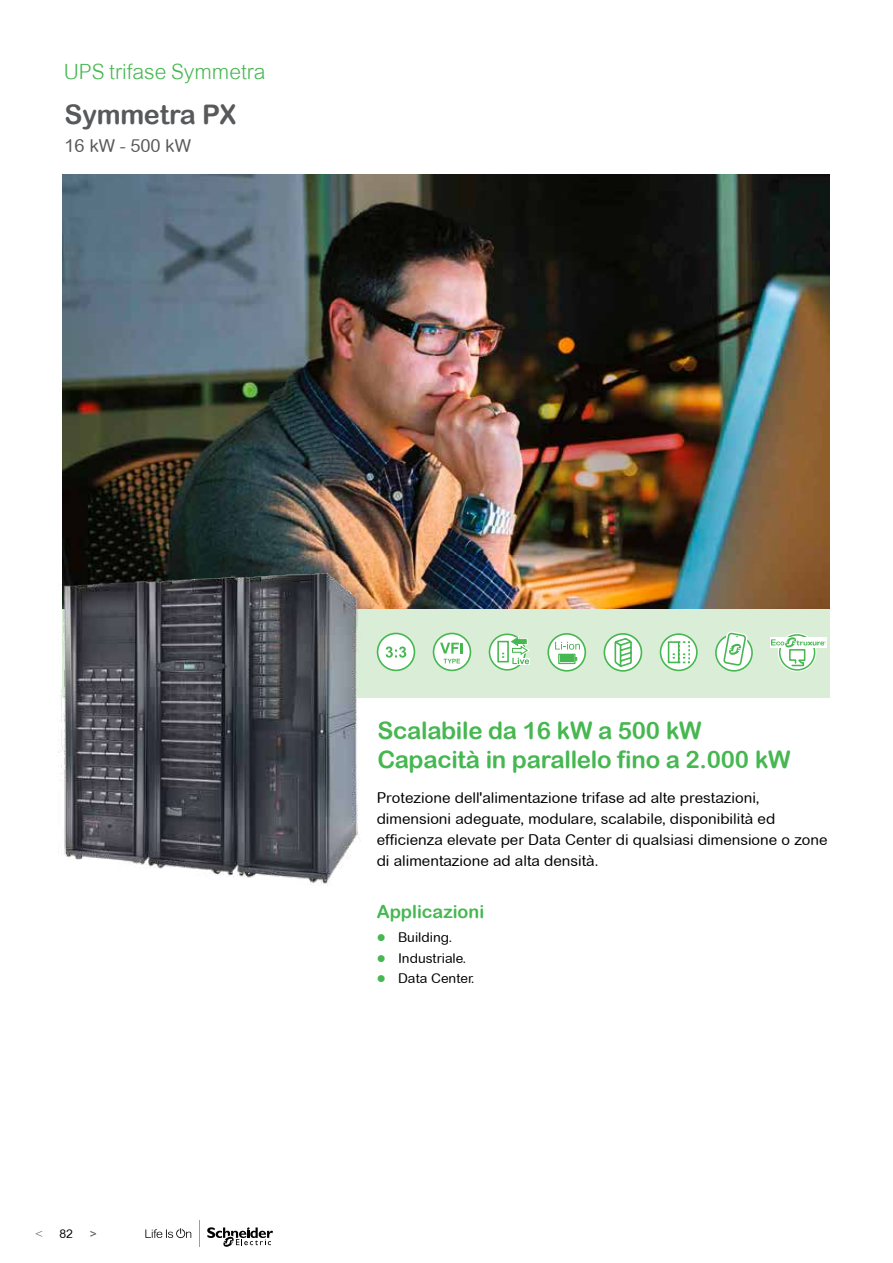
<style>
.page{position:relative;width:893px;height:1263px;background:#fff}
.page>*{position:absolute;margin:0;border:0;box-sizing:border-box;transform-origin:0 0}
.t1{font:27px "Arial Rounded MT Bold";letter-spacing:-.01em;color:#58595b}
.t2{font:24px/28.8px "Arial Rounded MT Bold";letter-spacing:-.01em;color:#46b751}
.t3{font:300 21px "Arial MT Std";color:#46b751}
.t4{font:18px "Arial Rounded MT Bold";color:#46b751}
.t5{font:18px "Arial Rounded MT";letter-spacing:-.01em;color:#58595b}
.t6{font:15px/21px "Arial Rounded MT";color:#000}
.t7{font:13.5px "Arial Rounded MT";color:#000}
.t8{font:12px "Arial Rounded MT";color:#000}
.t9{font:300 12px "Arial Rounded MT Std";color:#58595b}
.t10{font:12px "Arial";color:#58595b}
.s1{color:#46b751}
</style>
<div class="page">
<svg style="left:145px;top:1228px;width:46px;height:10px"></svg>
<svg style="left:207px;top:1227px;width:66px;height:20px"></svg>
<svg style="left:199px;top:1221px;width:1px;height:26px"></svg>
<img style="left:62px;top:174px;width:767px;height:435px">
<div style="left:62px;top:609px;width:767px;height:89px;background:#daedd6"></div>
<img style="left:58px;top:566px;width:304px;height:320px">
<svg style="left:489px;top:634px;width:36px;height:36px"></svg>
<div style="left:489px;top:633px;width:37px;height:38px;border:2px solid #46b751;border-radius:50%"></div>
<svg style="left:517px;top:664px;width:13px;height:1px"></svg>
<svg style="left:502px;top:634px;width:28px;height:30px"></svg>
<div style="left:497px;top:641px;width:12px;height:21px;border:2px solid #46b751"></div>
<svg style="left:548px;top:634px;width:37px;height:37px"></svg>
<div style="left:547px;top:633px;width:39px;height:39px;border:2px solid #46b751;border-radius:50%"></div>
<svg style="left:555px;top:642px;width:25px;height:22px"></svg>
<div style="left:378px;top:633px;width:36px;height:37px;background:#fff;border-radius:50%"></div>
<div style="left:377px;top:633px;width:38px;height:38px;border:2px solid #46b751;border-radius:50%"></div>
<svg style="left:386px;top:646px;width:20px;height:12px"></svg>
<svg style="left:434px;top:633px;width:36px;height:37px"></svg>
<div style="left:433px;top:633px;width:38px;height:38px;border:2px solid #46b751;border-radius:50%"></div>
<svg style="left:440px;top:643px;width:23px;height:10px"></svg>
<svg style="left:443px;top:659px;width:17px;height:4px"></svg>
<svg style="left:603px;top:633px;width:40px;height:39px"></svg>
<svg style="left:716px;top:635px;width:36px;height:36px"></svg>
<div style="left:715px;top:634px;width:38px;height:38px;border:2px solid #46b751;border-radius:50%"></div>
<svg style="left:722px;top:631px;width:25px;height:37px"></svg>
<svg style="left:778px;top:633px;width:38px;height:39px"></svg>
<div style="left:770px;top:637px;width:57px;height:11px;background:#fff"></div>
<svg style="left:771px;top:634px;width:55px;height:37px"></svg>
<svg style="left:659px;top:633px;width:39px;height:39px"></svg>
<h3 class="t3" style="left:64px;top:60px;width:203px">UPS trifase Symmetra</h3>
<h1 class="t1" style="left:65px;top:98px;width:173px">Symmetra PX</h1>
<p class="t5" style="left:65px;top:135px;width:128px">16 kW - 500 kW</p>
<p class="t9" style="left:35px;top:1227px;width:9px">&lt;</p>
<p class="t8" style="left:60px;top:1227px;width:15px">82</p>
<p class="t10" style="left:90px;top:1226px;width:9px">&gt;</p>
<h2 class="t2" style="left:377px;top:716px;width:415px">Scalabile da 16 kW a 500 kW<br>Capacità in parallelo fino a 2.000 kW</h2>
<p class="t6" style="left:377px;top:787px;width:452px">Protezione dell'alimentazione trifase ad alte prestazioni, dimensioni adeguate, modulare, scalabile, disponibilità ed efficienza elevate per Data Center di qualsiasi dimensione o zone di alimentazione ad alta densità.</p>
<p class="t4" style="left:377px;top:901px;width:109px">Applicazioni</p>
<p class="t7" style="left:377px;top:930px;width:77px"><span class="s1">●</span> Building.</p>
<p class="t7" style="left:377px;top:950px;width:91px"><span class="s1">●</span> Industriale.</p>
<p class="t7" style="left:377px;top:971px;width:99px"><span class="s1">●</span> Data Center.</p>
</div>
